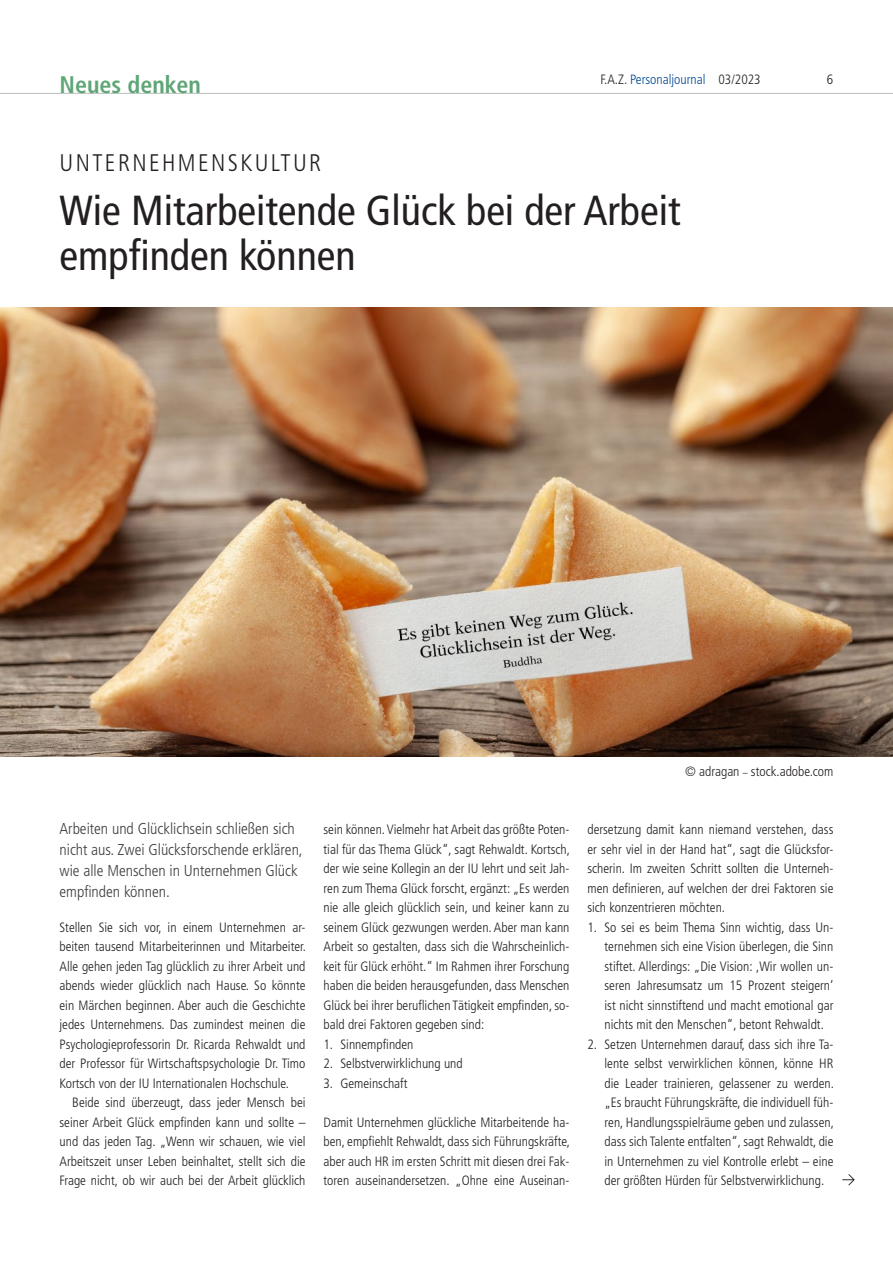
<style>
.page{position:relative;width:893px;height:1263px;background:#fff}
.page>*{position:absolute;margin:0;border:0;box-sizing:border-box;transform-origin:0 0}
.t1{font:condensed 42px/45px "Frutiger LT Std";color:#231f20}
.t2{font:300 condensed 24px "Frutiger LT Std";letter-spacing:.1em;color:#231f20}
.t3{font:700 condensed 24px "Frutiger LT Std";color:#5fa677}
.t4{font:300 condensed 15.75px/21px "Frutiger LT Std";color:#3e3e3f}
.t5{font:300 condensed 13.5px/19.5px "Frutiger LT Std";color:#231f20;text-align:justify}
.t6{font:300 condensed 13.5px "Frutiger LT Std";color:#014892}
.s1{color:#231f20}
.s2{font-weight:400;font-size:9.75px;color:#3e3e3f}
</style>
<div class="page">
<hr style="left:0;top:93px;width:893px;height:1px;background:#bcbdc0">
<svg style="left:842px;top:1174px;width:13px;height:11px"></svg>
<img style="left:0;top:308px;width:893px;height:448px">
<h2 class="t3" style="left:60px;top:70px;width:143px">Neues denken</h2>
<p class="t6" style="left:600px;top:72px;width:162px"><span class="s1">F.A.Z.</span> Personaljournal <span class="s1">03/2023</span></p>
<p class="t5" style="left:827px;top:70px;width:8px">6</p>
<h2 class="t2" style="left:60px;top:149px;width:263px">UNTERNEHMENSKULTUR</h2>
<h1 class="t1" style="left:60px;top:188px;width:622px">Wie Mitarbeitende Glück bei der Arbeit empfinden können</h1>
<p class="t4" style="left:60px;top:818px;width:245px">Arbeiten und Glücklichsein schließen sich nicht aus. Zwei Glücksforschende erklären, wie alle Menschen in Unternehmen Glück empfinden können.</p>
<p class="t5" style="left:60px;top:917px;width:248px">Stellen Sie sich vor, in einem Unternehmen ar&shy;beiten tausend Mitarbeiterinnen und Mitarbeiter.<br>Alle gehen jeden Tag glücklich zu ihrer Arbeit und abends wieder glücklich nach Hause. So könnte ein Märchen beginnen. Aber auch die Geschichte jedes Unternehmens. Das zumindest meinen die Psychologieprofessorin Dr. Ricarda Rehwaldt und der Professor für Wirtschaftspsychologie Dr. Timo Kortsch von der IU Internationalen Hochschule.</p>
<p class="t5" style="left:60px;top:1093px;width:247px;text-indent:13px">Beide sind überzeugt, dass jeder Mensch bei seiner Arbeit Glück empfinden kann und sollte – und das jeden Tag. „Wenn wir schauen, wie viel Arbeitszeit unser Leben beinhaltet, stellt sich die Frage nicht, ob wir auch bei der Arbeit glücklich</p>
<p class="t5" style="left:323px;top:820px;width:248px">sein können. Vielmehr hat Arbeit das größte Poten&shy;tial für das Thema Glück“, sagt Rehwaldt. Kortsch, der wie seine Kollegin an der IU lehrt und seit Jah&shy;ren zum Thema Glück forscht, ergänzt: „Es werden nie alle gleich glücklich sein, und keiner kann zu seinem Glück gezwungen werden. Aber man kann Arbeit so gestalten, dass sich die Wahrscheinlich&shy;keit für Glück erhöht.“ Im Rahmen ihrer Forschung haben die beiden herausgefunden, dass Menschen Glück bei ihrer beruflichen Tätigkeit empfinden, so&shy;bald drei Faktoren gegeben sind:</p>
<p class="t5" style="left:323px;top:1034px;width:92px">1. Sinnempfinden</p>
<p class="t5" style="left:323px;top:1054px;width:141px">2. Selbstverwirklichung und</p>
<p class="t5" style="left:323px;top:1073px;width:86px">3. Gemeinschaft</p>
<p class="t5" style="left:323px;top:1112px;width:248px">Damit Unternehmen glückliche Mitarbeitende ha&shy;ben, empfiehlt Rehwaldt, dass sich Führungskräfte, aber auch HR im ersten Schritt mit diesen drei Fak&shy;toren auseinandersetzen. „Ohne eine Auseinan-</p>
<p class="t5" style="left:685px;top:761px;width:150px">© adragan <span class="s2">–</span> stock.adobe.com</p>
<p class="t5" style="left:587px;top:820px;width:247px">dersetzung damit kann niemand verstehen, dass er sehr viel in der Hand hat“, sagt die Glücksfor&shy;scherin. Im zweiten Schritt sollten die Unterneh&shy;men definieren, auf welchen der drei Faktoren sie sich konzentrieren möchten.</p>
<p class="t5" style="left:604px;top:917px;width:230px;text-indent:-17px">1. So sei es beim Thema Sinn wichtig, dass Un&shy;ternehmen sich eine Vision überlegen, die Sinn stiftet. Allerdings: „Die Vision: ,Wir wollen un&shy;seren Jahresumsatz um 15 Prozent steigern‘ ist nicht sinnstiftend und macht emotional gar nichts mit den Menschen“, betont Rehwaldt.</p>
<p class="t5" style="left:604px;top:1034px;width:231px;text-indent:-17px">2. Setzen Unternehmen darauf, dass sich ihre Ta&shy;lente selbst verwirklichen können, könne HR die Leader trainieren, gelassener zu werden. „Es braucht Führungskräfte, die individuell füh&shy;ren, Handlungsspielräume geben und zulassen, dass sich Talente entfalten“, sagt Rehwaldt, die in Unternehmen zu viel Kontrolle erlebt – eine der größten Hürden für Selbstverwirklichung.</p>
</div>
